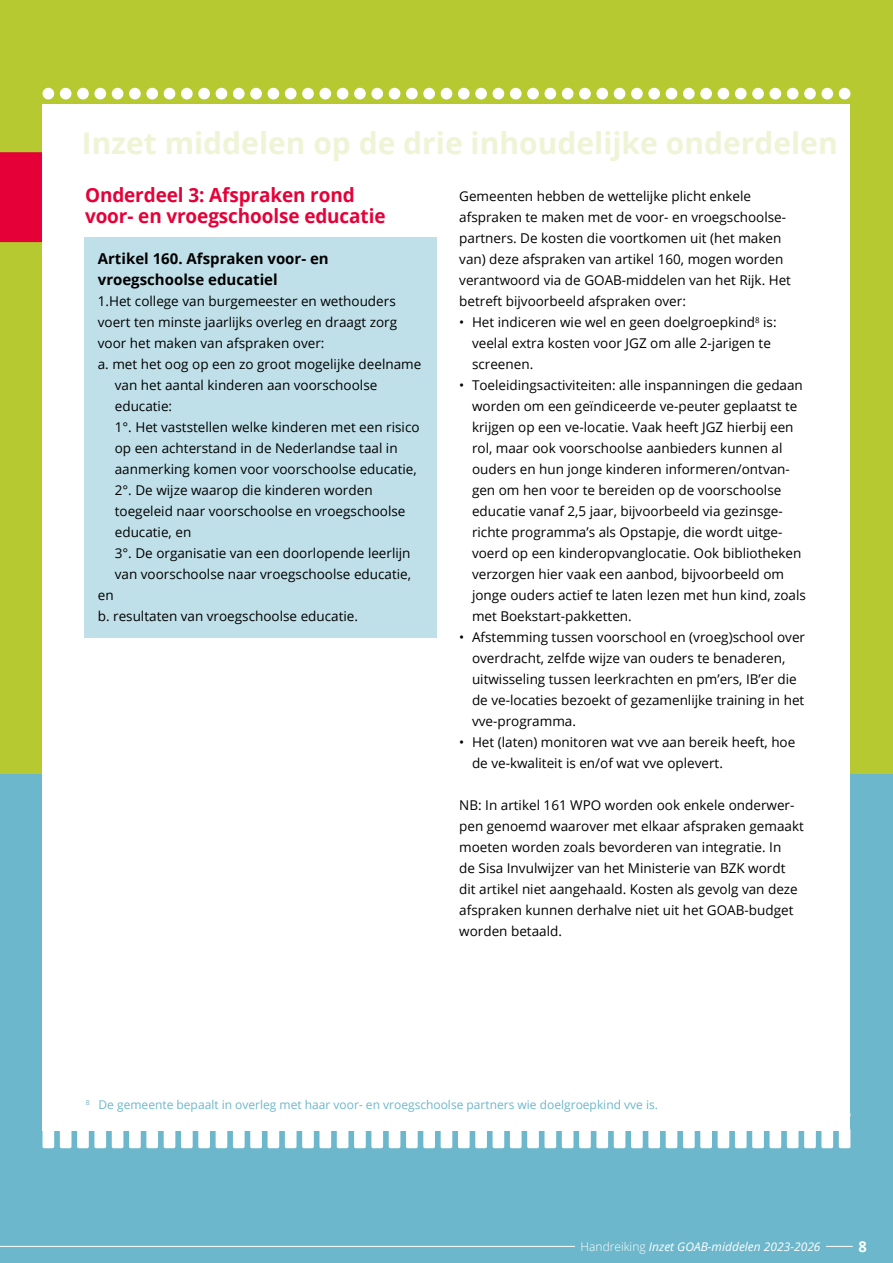
<style>
.page{position:relative;width:893px;height:1263px;background:#b6c930}
.page>*{position:absolute;margin:0;border:0;box-sizing:border-box;transform-origin:0 0}
.t1{font:700 30px "Open Sans";color:#f0f4d6}
.t2{font:700 19.5px/21px "Open Sans";letter-spacing:-.005em;color:#e60038}
.t3{font:700 15px/21px "Open Sans";color:#000}
.t4{font:700 15px "Open Sans";color:#fff}
.t5{font:13.5px/21px "Open Sans";color:#000}
.t6{font:12px "Open Sans";color:#6cb7cb}
.t7{font:italic 12px "Open Sans";color:#fff}
.s1{font-weight:300;font-style:normal}
</style>
<div class="page">
<div style="left:0;top:774px;width:893px;height:489px;background:#6cb7cb"></div>
<div style="left:0;top:152px;width:43px;height:90px;background:#e60038"></div>
<div style="left:43px;top:104px;width:807px;height:1027px;background:#fff"></div>
<hr style="left:0;top:1246px;width:853px;height:1px;background:#fff">
<div style="left:575px;top:1242px;width:251px;height:9px;background:#6cb7cb"></div>
<div style="left:85px;top:237px;width:352px;height:401px;background:#c0e0e9"></div>
<svg style="left:43px;top:1131px;width:11px;height:17px"></svg>
<div style="left:43px;top:88px;width:11px;height:11px;background:#fff;border-radius:50%"></div>
<div style="left:60px;top:88px;width:12px;height:11px;background:#fff;border-radius:50%"></div>
<div style="left:77px;top:88px;width:12px;height:11px;background:#fff;border-radius:50%"></div>
<svg style="left:60px;top:1131px;width:46px;height:17px"></svg>
<div style="left:94px;top:88px;width:12px;height:11px;background:#fff;border-radius:50%"></div>
<svg style="left:112px;top:1131px;width:11px;height:17px"></svg>
<div style="left:112px;top:88px;width:11px;height:11px;background:#fff;border-radius:50%"></div>
<div style="left:129px;top:88px;width:12px;height:11px;background:#fff;border-radius:50%"></div>
<svg style="left:129px;top:1131px;width:29px;height:17px"></svg>
<div style="left:146px;top:88px;width:12px;height:11px;background:#fff;border-radius:50%"></div>
<svg style="left:164px;top:1131px;width:11px;height:17px"></svg>
<div style="left:164px;top:88px;width:11px;height:11px;background:#fff;border-radius:50%"></div>
<div style="left:181px;top:88px;width:12px;height:11px;background:#fff;border-radius:50%"></div>
<svg style="left:181px;top:1131px;width:29px;height:17px"></svg>
<div style="left:198px;top:88px;width:12px;height:11px;background:#fff;border-radius:50%"></div>
<svg style="left:216px;top:1131px;width:11px;height:17px"></svg>
<div style="left:216px;top:88px;width:11px;height:11px;background:#fff;border-radius:50%"></div>
<div style="left:233px;top:88px;width:12px;height:11px;background:#fff;border-radius:50%"></div>
<svg style="left:233px;top:1131px;width:29px;height:17px"></svg>
<div style="left:250px;top:88px;width:12px;height:11px;background:#fff;border-radius:50%"></div>
<svg style="left:268px;top:1131px;width:11px;height:17px"></svg>
<div style="left:268px;top:88px;width:11px;height:11px;background:#fff;border-radius:50%"></div>
<div style="left:285px;top:88px;width:12px;height:11px;background:#fff;border-radius:50%"></div>
<div style="left:302px;top:88px;width:12px;height:11px;background:#fff;border-radius:50%"></div>
<svg style="left:285px;top:1131px;width:46px;height:17px"></svg>
<div style="left:319px;top:88px;width:12px;height:11px;background:#fff;border-radius:50%"></div>
<svg style="left:337px;top:1131px;width:11px;height:17px"></svg>
<div style="left:337px;top:88px;width:11px;height:11px;background:#fff;border-radius:50%"></div>
<div style="left:354px;top:88px;width:12px;height:11px;background:#fff;border-radius:50%"></div>
<svg style="left:354px;top:1131px;width:29px;height:17px"></svg>
<div style="left:371px;top:88px;width:12px;height:11px;background:#fff;border-radius:50%"></div>
<svg style="left:389px;top:1131px;width:11px;height:17px"></svg>
<div style="left:389px;top:88px;width:11px;height:11px;background:#fff;border-radius:50%"></div>
<div style="left:406px;top:88px;width:12px;height:11px;background:#fff;border-radius:50%"></div>
<svg style="left:406px;top:1131px;width:29px;height:17px"></svg>
<div style="left:423px;top:88px;width:12px;height:11px;background:#fff;border-radius:50%"></div>
<svg style="left:441px;top:1131px;width:11px;height:17px"></svg>
<div style="left:441px;top:88px;width:11px;height:11px;background:#fff;border-radius:50%"></div>
<div style="left:458px;top:88px;width:12px;height:11px;background:#fff;border-radius:50%"></div>
<svg style="left:458px;top:1131px;width:29px;height:17px"></svg>
<div style="left:475px;top:88px;width:12px;height:11px;background:#fff;border-radius:50%"></div>
<svg style="left:493px;top:1131px;width:11px;height:17px"></svg>
<div style="left:493px;top:88px;width:11px;height:11px;background:#fff;border-radius:50%"></div>
<div style="left:510px;top:88px;width:12px;height:11px;background:#fff;border-radius:50%"></div>
<div style="left:527px;top:88px;width:12px;height:11px;background:#fff;border-radius:50%"></div>
<svg style="left:510px;top:1131px;width:46px;height:17px"></svg>
<div style="left:544px;top:88px;width:12px;height:11px;background:#fff;border-radius:50%"></div>
<svg style="left:562px;top:1131px;width:11px;height:17px"></svg>
<div style="left:562px;top:88px;width:11px;height:11px;background:#fff;border-radius:50%"></div>
<div style="left:579px;top:88px;width:12px;height:11px;background:#fff;border-radius:50%"></div>
<svg style="left:579px;top:1131px;width:29px;height:17px"></svg>
<div style="left:596px;top:88px;width:12px;height:11px;background:#fff;border-radius:50%"></div>
<svg style="left:614px;top:1131px;width:11px;height:17px"></svg>
<div style="left:614px;top:88px;width:11px;height:11px;background:#fff;border-radius:50%"></div>
<div style="left:631px;top:88px;width:12px;height:11px;background:#fff;border-radius:50%"></div>
<svg style="left:631px;top:1131px;width:29px;height:17px"></svg>
<div style="left:648px;top:88px;width:12px;height:11px;background:#fff;border-radius:50%"></div>
<svg style="left:666px;top:1131px;width:11px;height:17px"></svg>
<div style="left:666px;top:88px;width:11px;height:11px;background:#fff;border-radius:50%"></div>
<div style="left:683px;top:88px;width:12px;height:11px;background:#fff;border-radius:50%"></div>
<svg style="left:683px;top:1131px;width:29px;height:17px"></svg>
<div style="left:700px;top:88px;width:12px;height:11px;background:#fff;border-radius:50%"></div>
<svg style="left:718px;top:1131px;width:11px;height:17px"></svg>
<div style="left:718px;top:88px;width:11px;height:11px;background:#fff;border-radius:50%"></div>
<div style="left:735px;top:88px;width:12px;height:11px;background:#fff;border-radius:50%"></div>
<div style="left:752px;top:88px;width:12px;height:11px;background:#fff;border-radius:50%"></div>
<svg style="left:735px;top:1131px;width:46px;height:17px"></svg>
<div style="left:769px;top:88px;width:12px;height:11px;background:#fff;border-radius:50%"></div>
<svg style="left:787px;top:1131px;width:11px;height:17px"></svg>
<div style="left:787px;top:88px;width:11px;height:11px;background:#fff;border-radius:50%"></div>
<div style="left:804px;top:88px;width:12px;height:11px;background:#fff;border-radius:50%"></div>
<svg style="left:804px;top:1131px;width:29px;height:17px"></svg>
<div style="left:821px;top:88px;width:12px;height:11px;background:#fff;border-radius:50%"></div>
<svg style="left:839px;top:1131px;width:11px;height:17px"></svg>
<div style="left:839px;top:88px;width:11px;height:11px;background:#fff;border-radius:50%"></div>
<h1 class="t1" style="left:82px;top:122px;width:757px">Inzet middelen op de drie inhoudelijke onderdelen</h1>
<h2 class="t2" style="left:85px;top:184px;width:302px">Onderdeel 3: Afspraken rond voor- en vroegschoolse educatie</h2>
<p class="t3" style="left:98px;top:248px;width:233px">Artikel 160. Afspraken voor- en vroegschoolse educatiel</p>
<p class="t5" style="left:98px;top:290px;width:299px">1.Het college van burgemeester en wethouders</p>
<p class="t5" style="left:98px;top:311px;width:301px">voert ten minste jaarlijks overleg en draagt zorg</p>
<p class="t5" style="left:98px;top:332px;width:228px">voor het maken van afspraken over:</p>
<p class="t5" style="left:98px;top:353px;width:325px">a. met het oog op een zo groot mogelijke deelname</p>
<p class="t5" style="left:115px;top:374px;width:264px">van het aantal kinderen aan voorschoolse</p>
<p class="t5" style="left:115px;top:395px;width:59px">educatie:</p>
<p class="t5" style="left:115px;top:416px;width:306px">1°. Het vaststellen welke kinderen met een risico</p>
<p class="t5" style="left:115px;top:437px;width:284px">op een achterstand in de Nederlandse taal in</p>
<p class="t5" style="left:115px;top:458px;width:304px">aanmerking komen voor voorschoolse educatie,</p>
<p class="t5" style="left:115px;top:479px;width:259px">2°. De wijze waarop die kinderen worden</p>
<p class="t5" style="left:115px;top:500px;width:292px">toegeleid naar voorschoolse en vroegschoolse</p>
<p class="t5" style="left:115px;top:521px;width:78px">educatie, en</p>
<p class="t5" style="left:115px;top:542px;width:297px">3°. De organisatie van een doorlopende leerlijn</p>
<p class="t5" style="left:115px;top:563px;width:298px">van voorschoolse naar vroegschoolse educatie,</p>
<p class="t5" style="left:98px;top:584px;width:17px">en</p>
<p class="t5" style="left:98px;top:605px;width:262px">b. resultaten van vroegschoolse educatie.</p>
<p class="t5" style="left:459px;top:185px;width:333px">Gemeenten hebben de wettelijke plicht enkele afspraken te maken met de voor- en vroegschoolse&shy;partners. De kosten die voortkomen uit (het maken van) deze afspraken van artikel 160, mogen worden verantwoord via de GOAB-middelen van het Rijk. Het betreft bijvoorbeeld afspraken over:</p>
<p class="t5" style="left:472px;top:311px;width:306px;text-indent:-13px">• Het indiceren wie wel en geen doelgroepkind<sup>8</sup> is: veelal extra kosten voor JGZ om alle 2-jarigen te screenen.</p>
<p class="t5" style="left:472px;top:374px;width:335px;text-indent:-13px">• Toeleidingsactiviteiten: alle inspanningen die gedaan worden om een geïndiceerde ve-peuter geplaatst te krijgen op een ve-locatie. Vaak heeft JGZ hierbij een rol, maar ook voorschoolse aanbieders kunnen al ouders en hun jonge kinderen informeren/ontvan&shy;gen om hen voor te bereiden op de voorschoolse educatie vanaf 2,5 jaar, bijvoorbeeld via gezinsge&shy;richte programma’s als Opstapje, die wordt uitge&shy;voerd op een kinderopvanglocatie. Ook bibliotheken verzorgen hier vaak een aanbod, bijvoorbeeld om jonge ouders actief te laten lezen met hun kind, zoals met Boekstart-pakketten.</p>
<p class="t5" style="left:472px;top:626px;width:335px;text-indent:-13px">• Afstemming tussen voorschool en (vroeg)school over overdracht, zelfde wijze van ouders te benaderen, uitwisseling tussen leerkrachten en pm’ers, IB’er die de ve-locaties bezoekt of gezamenlijke training in het vve-programma.</p>
<p class="t5" style="left:472px;top:731px;width:325px;text-indent:-13px">• Het (laten) monitoren wat vve aan bereik heeft, hoe de ve-kwaliteit is en/of wat vve oplevert.</p>
<p class="t5" style="left:459px;top:794px;width:346px">NB: In artikel 161 WPO worden ook enkele onderwer&shy;pen genoemd waarover met elkaar afspraken gemaakt moeten worden zoals bevorderen van integratie. In<br>de Sisa Invulwijzer van het Ministerie van BZK wordt dit artikel niet aangehaald. Kosten als gevolg van deze afspraken kunnen derhalve niet uit het GOAB-budget worden betaald.</p>
<p class="t6" style="left:86px;top:1096px;width:574px"><sup>8</sup> De gemeente bepaalt in overleg met haar voor- en vroegschoolse partners wie doelgroepkind vve is.</p>
<p class="t7" style="left:581px;top:1238px;width:241px"><span class="s1">Handreiking</span> Inzet GOAB-middelen 2023-2026</p>
<p class="t4" style="left:858px;top:1236px;width:10px">8</p>
</div>
